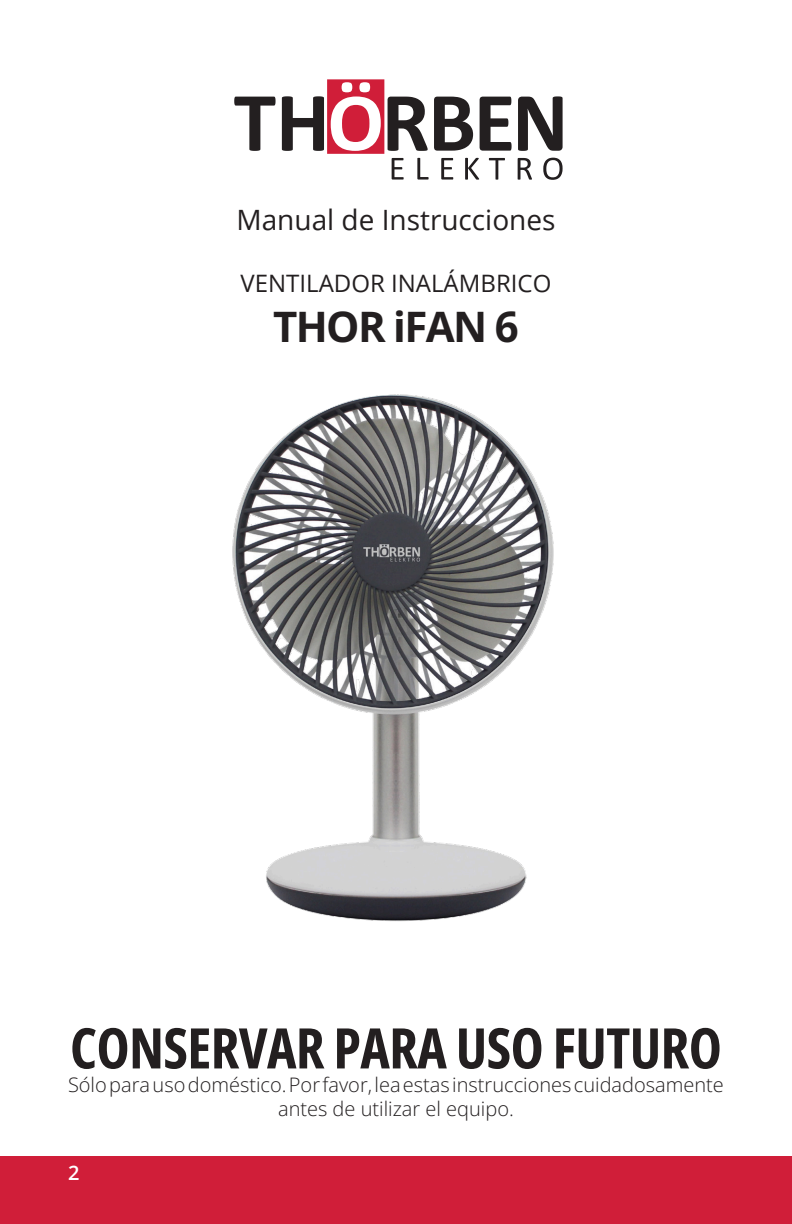
<style>
.page{position:relative;width:792px;height:1224px;background:#fff}
.page>*{position:absolute;margin:0;border:0;box-sizing:border-box;transform-origin:0 0}
.t1{font:700 56px "Open Sans Condensed";letter-spacing:-.01em;color:#231f20}
.t2{font:700 42px "Open Sans";letter-spacing:-.04em;color:#231f20}
.t3{font:28px "Open Sans";color:#231f20}
.t4{font:24px "Open Sans";color:#231f20}
.t5{font:300 20px/24px "Open Sans";color:#231f20;text-align:center}
.t6{font:600 20px "Open Sans";color:#fff}
</style>
<div class="page">
<div style="left:0;top:1156px;width:792px;height:68px;background:#d01e39"></div>
<svg style="left:518px;top:158px;width:14px;height:22px"></svg>
<svg style="left:543px;top:158px;width:20px;height:22px"></svg>
<svg style="left:234px;top:97px;width:42px;height:54px"></svg>
<svg style="left:518px;top:96px;width:45px;height:55px"></svg>
<svg style="left:282px;top:79px;width:230px;height:101px"></svg>
<img style="left:232px;top:394px;width:322px;height:527px">
<p class="t3" style="left:236px;top:200px;width:321px">Manual de Instrucciones</p>
<p class="t4" style="left:241px;top:267px;width:312px">VENTILADOR INALÁMBRICO</p>
<p class="t2" style="left:273px;top:298px;width:247px">THOR iFAN 6</p>
<p class="t1" style="left:70px;top:1010px;width:653px">CONSERVAR PARA USO FUTURO</p>
<p class="t5" style="left:68px;top:1073px;width:657px">Sólo para uso doméstico. Por favor, lea estas instrucciones cuidadosamente antes de utilizar el equipo.</p>
<p class="t6" style="left:68px;top:1160px;width:13px">2</p>
</div>
